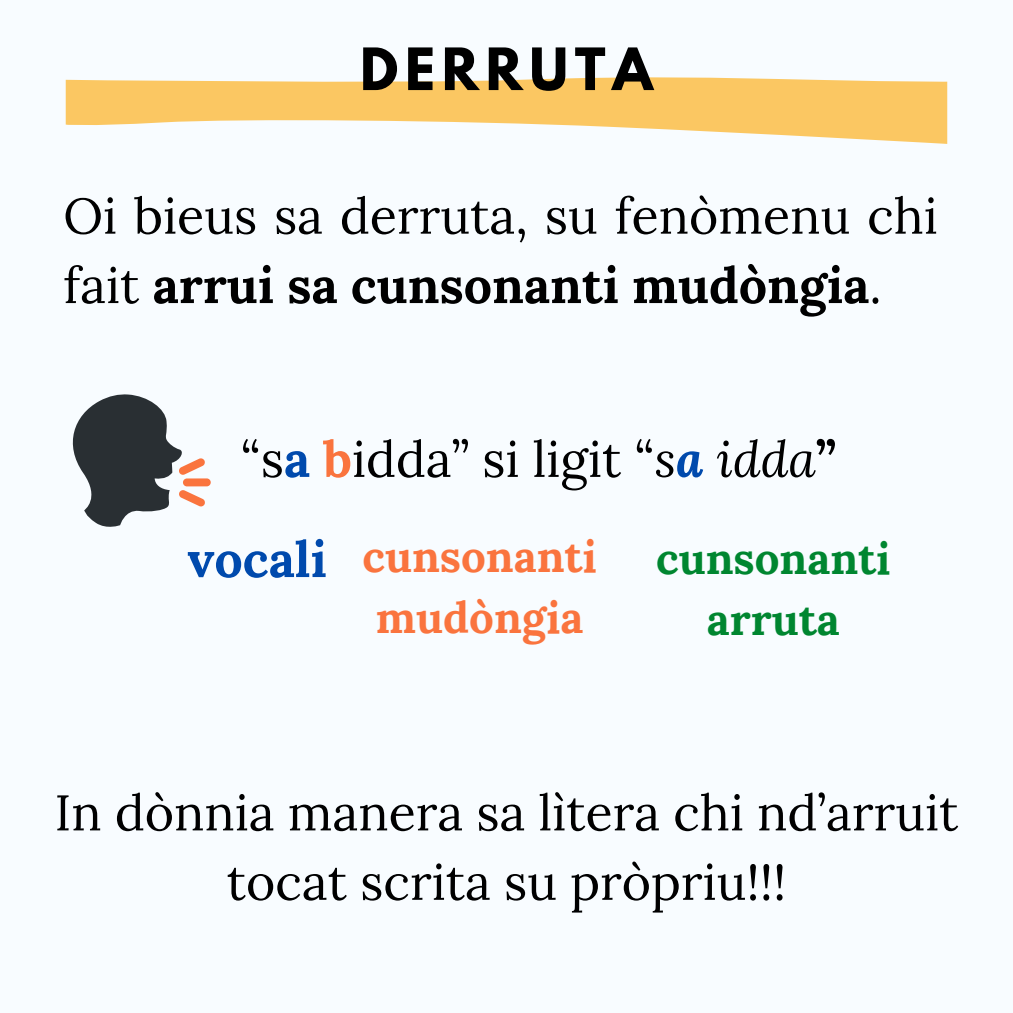
<style>
.page{position:relative;width:1013px;height:1013px;background:#fff}
.page>*{position:absolute;margin:0;border:0;box-sizing:border-box;transform-origin:0 0}
.t1{font:700 51.62px "League Spartan";letter-spacing:.13em;color:#000}
.t2{font:50px/69.4px "Lora";color:#000}
.t3{font:700 50px "Lora";color:#004aad}
.t4{font:700 43.75px/61px "Lora";color:#fa743e;text-align:center}
.t5{font:700 43.75px "Lora";color:#008630}
.s1{font-weight:700}
.s2{font-weight:700;color:#004aad}
.s3{font-weight:700;color:#fa743e}
.s4{font-style:italic}
.s5{font-weight:700;font-style:italic;color:#004aad}
</style>
<div class="page">
<div style="left:0;top:0;width:1012px;height:1012px;background:#f8fcff"></div>
<svg style="left:66px;top:77px;width:881px;height:67px;fill:#fbc762"></svg>
<svg style="left:72px;top:394px;width:139px;height:133px"></svg>
<h1 class="t1" style="left:360px;top:44px;width:294px">DERRUTA</h1>
<h3 class="t2" style="left:63px;top:181px;width:876px">Oi bieus sa derruta, su fenòmenu chi fait <span class="s1">arrui sa cunsonanti mudòngia</span>.</h3>
<p class="t2" style="left:241px;top:424px;width:597px">“s<span class="s2">a</span> <span class="s3">b</span>idda” si ligit “<span class="s4">s</span><span class="s5">a</span> <span class="s4">idda</span><span class="s1">”</span></p>
<p class="t3" style="left:187px;top:526px;width:141px">vocali</p>
<h3 class="t4" style="left:362px;top:525px;width:236px">cunsonanti mudòngia</h3>
<h2 class="t5" style="left:656px;top:530px;width:236px">cunsonanti</h2>
<p class="t5" style="left:706px;top:591px;width:134px">arruta</p>
<p class="t2" style="left:55px;top:777px;width:905px;text-align:center">In dònnia manera sa lìtera chi nd’arruit tocat scrita su pròpriu!!!</p>
</div>
